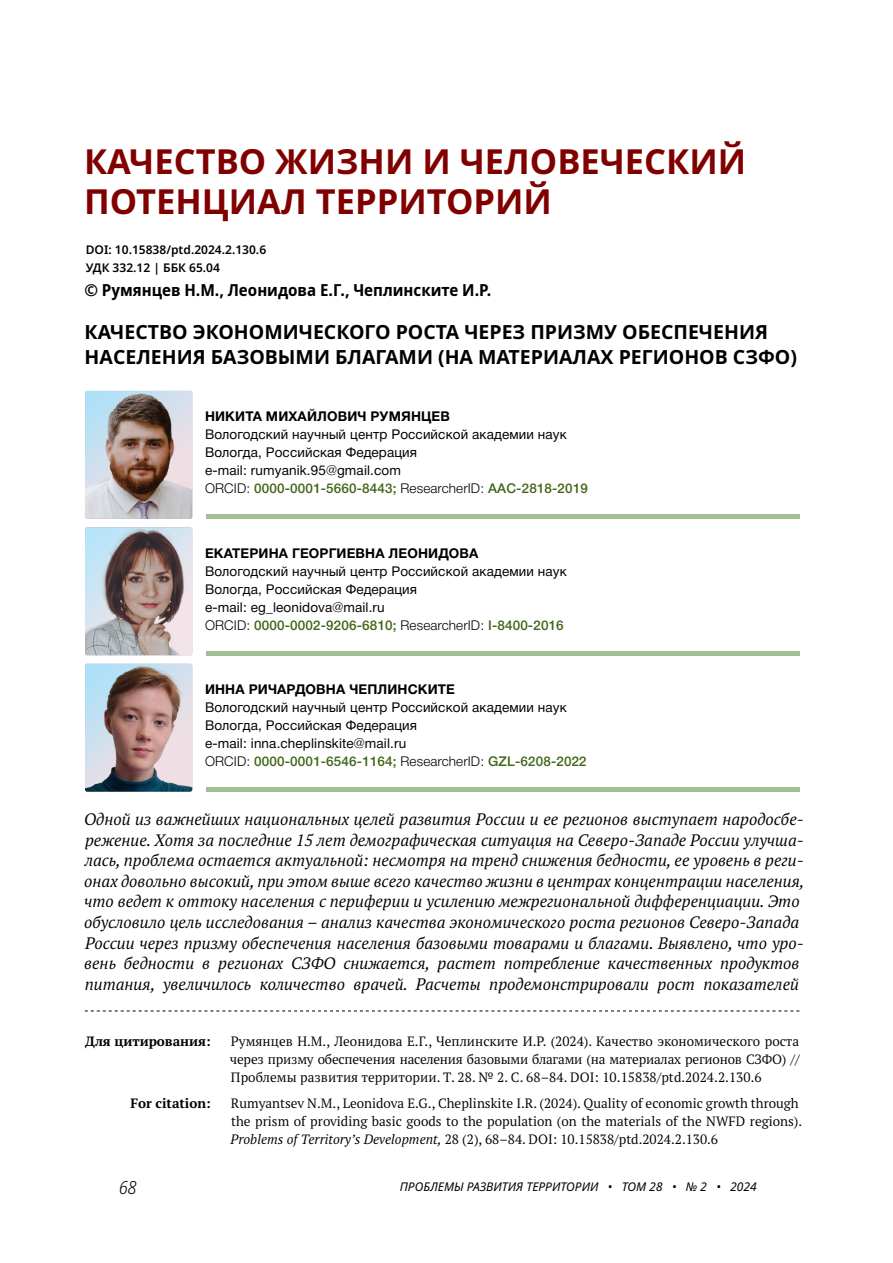
<style>
.page{position:relative;width:893px;height:1263px;background:#fff}
.page>*{position:absolute;margin:0;border:0;box-sizing:border-box;transform-origin:0 0}
.t1{font:700 34.5px/40.5px "Noto Sans";color:#800000}
.t2{font:700 19.5px/25.5px "Noto Sans";color:#000}
.t3{font:italic 300 semi-condensed 18px "Noto Sans";color:#000}
.t4{font:italic 16.5px/20.5px "PT Serif Pro";color:#000}
.t5{font:700 semi-condensed 16.5px "Noto Sans";color:#000}
.t6{font:13.5px/18px "Helvetica Neue Cyr";letter-spacing:.01em;color:#000}
.t7{font:13.5px/18px "PT Serif Pro";color:#000;text-align:justify}
.t8{font:700 13.5px "Helvetica Neue Cyr";letter-spacing:.01em;color:#000}
.t9{font:700 13.5px "PT Serif Pro";color:#000}
.t10{font:600 12px/18.6px "Noto Sans";color:#000}
.t11{font:italic 12px "Noto Sans";color:#000}
.s1{font-weight:300}
.s2{font-weight:500;color:#406618}
.s3{font-style:italic}
</style>
<div class="page">
<svg style="left:85px;top:1010px;width:714px;height:1px"></svg>
<hr style="left:206px;top:515px;width:593px;height:4px;background:#a4be93">
<hr style="left:206px;top:651px;width:593px;height:4px;background:#a4be93">
<div style="left:206px;top:787px;width:593px;height:5px;background:#a4be93"></div>
<img style="left:85px;top:391px;width:107px;height:128px">
<img style="left:85px;top:527px;width:107px;height:128px">
<img style="left:85px;top:664px;width:107px;height:128px">
<h1 class="t1" style="left:84px;top:141px;width:664px">КАЧЕСТВО ЖИЗНИ И ЧЕЛОВЕЧЕСКИЙ<br>ПОТЕНЦИАЛ ТЕРРИТОРИЙ</h1>
<p class="t10" style="left:86px;top:240px;width:182px">DOI: 10.15838/ptd.2024.2.130.6<br>УДК 332.12 | ББК 65.04</p>
<p class="t5" style="left:84px;top:278px;width:408px">© Румянцев Н.М., Леонидова Е.Г., Чеплинските И.Р.</p>
<p class="t2" style="left:85px;top:319px;width:714px">КАЧЕСТВО ЭКОНОМИЧЕСКОГО РОСТА ЧЕРЕЗ ПРИЗМУ ОБЕСПЕЧЕНИЯ<br>НАСЕЛЕНИЯ БАЗОВЫМИ БЛАГАМИ (НА МАТЕРИАЛАХ РЕГИОНОВ СЗФО)</p>
<p class="t8" style="left:205px;top:409px;width:246px">НИКИТА МИХАЙЛОВИЧ РУМЯНЦЕВ</p>
<p class="t6" style="left:205px;top:426px;width:385px">Вологодский научный центр Российской академии наук Вологда, Российская Федерация<br>e-mail: rumyanik.95@gmail.com<br><span class="s1">ORCID:</span> <span class="s2">0000-0001-5660-8443;</span> <span class="s1">ResearcherID:</span> <span class="s2">AAC-2818-2019</span></p>
<p class="t8" style="left:205px;top:546px;width:275px">ЕКАТЕРИНА ГЕОРГИЕВНА ЛЕОНИДОВА</p>
<p class="t6" style="left:205px;top:562px;width:363px">Вологодский научный центр Российской академии наук Вологда, Российская Федерация<br>e-mail: eg_leonidova@mail.ru<br><span class="s1">ORCID:</span> <span class="s2">0000-0002-9206-6810;</span> <span class="s1">ResearcherID:</span> <span class="s2">I-8400-2016</span></p>
<p class="t8" style="left:205px;top:682px;width:251px">ИННА РИЧАРДОВНА ЧЕПЛИНСКИТЕ</p>
<p class="t6" style="left:205px;top:698px;width:383px">Вологодский научный центр Российской академии наук Вологда, Российская Федерация<br>e-mail: inna.cheplinskite@mail.ru<br><span class="s1">ORCID:</span> <span class="s2">0000-0001-6546-1164;</span> <span class="s1">ResearcherID:</span> <span class="s2">GZL-6208-2022</span></p>
<p class="t4" style="left:84px;top:809px;width:722px">Одной из важнейших национальных целей развития России и ее регионов выступает народосбе&shy;режение. Хотя за последние 15 лет демографическая ситуация на Северо-Западе России улучша&shy;лась, проблема остается актуальной: несмотря на тренд снижения бедности, ее уровень в реги&shy;онах довольно высокий, при этом выше всего качество жизни в центрах концентрации населения, что ведет к оттоку населения с периферии и усилению межрегиональной дифференциации. Это обусловило цель исследования – анализ качества экономического роста регионов Северо-Запада России через призму обеспечения населения базовыми товарами и благами. Выявлено, что уро&shy;вень бедности в регионах СЗФО снижается, растет потребление качественных продуктов питания, увеличилось количество врачей. Расчеты продемонстрировали рост показателей</p>
<p class="t9" style="left:85px;top:1032px;width:127px">Для цитирования:</p>
<p class="t9" style="left:130px;top:1094px;width:82px">For citation:</p>
<p class="t7" style="left:230px;top:1032px;width:571px">Румянцев Н.М., Леонидова Е.Г., Чеплинските И.Р. (2024). Качество экономического роста через призму обеспечения населения базовыми благами (на материалах регионов СЗФО) // Проблемы развития территории. Т. 28. № 2. С. 68–84. DOI: 10.15838/ptd.2024.2.130.6</p>
<p class="t7" style="left:231px;top:1094px;width:573px;text-align:left">Rumyantsev N.M., Leonidova E.G., Cheplinskite I.R. (2024). Quality of economic growth through the prism of providing basic goods to the population (on the materials of the NWFD regions).<br><span class="s3">Problems of Territory’s Development,</span> 28 (2), 68–84. DOI: 10.15838/ptd.2024.2.130.6</p>
<p class="t3" style="left:119px;top:1175px;width:19px">68</p>
<p class="t11" style="left:400px;top:1178px;width:359px">ПРОБЛЕМЫ РАЗВИТИЯ ТЕРРИТОРИИ • ТОМ 28 • № 2 • 2024</p>
</div>
